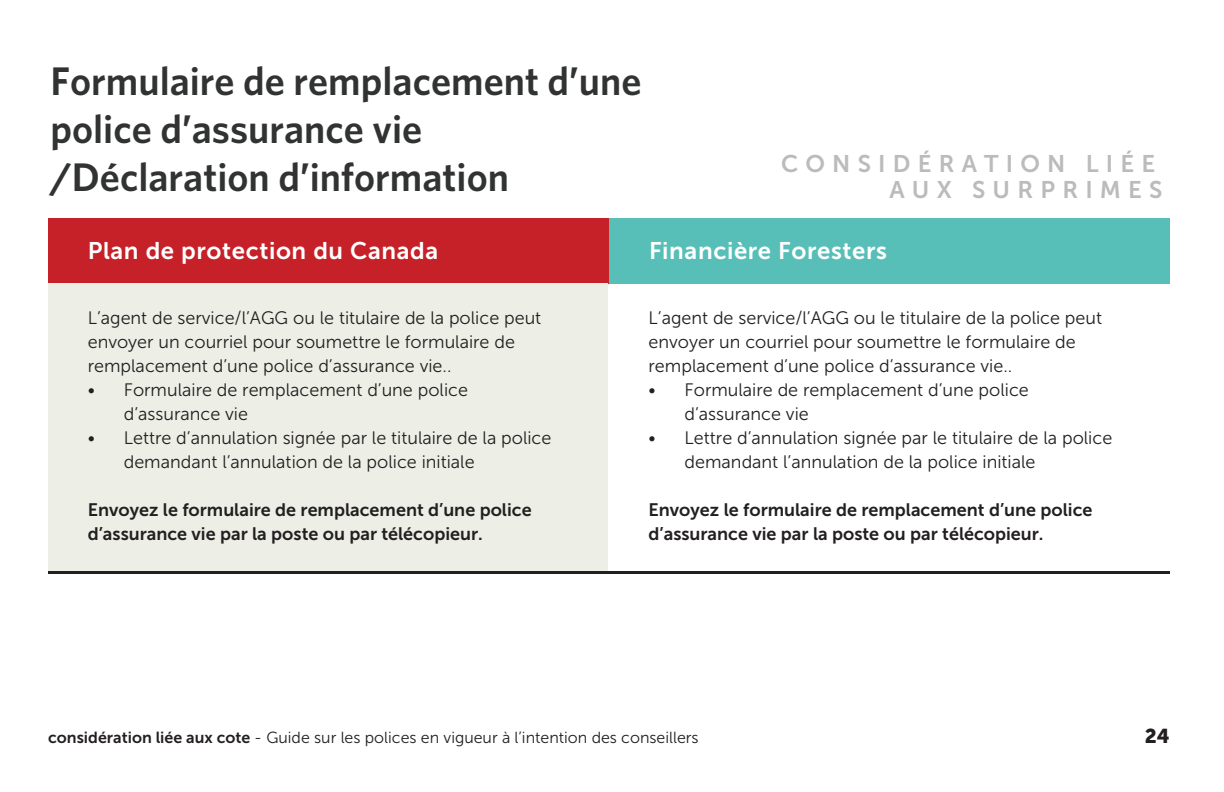
<style>
.page{position:relative;width:1224px;height:792px;background:#fff}
.page>*{position:absolute;margin:0;border:0;box-sizing:border-box;transform-origin:0 0}
.t1{font:600 40px/48px "Whitney";color:#313232}
.t2{font:24px "Museo Sans 700";letter-spacing:.025em;color:#fff}
.t3{font:24px/26px "Museo Sans 700";letter-spacing:.3em;color:#bbb;text-align:right}
.t4{font:20px "Museo Sans 900";color:#231f20}
.t5{font:18px/24px "Museo Sans 300";color:#231f20}
.t6{font:18px/24px "Museo Sans 700";color:#231f20}
.t7{font:16px "Museo Sans 300";color:#231f20}
.s1{font-family:"Museo Sans 700"}
</style>
<div class="page">
<div style="left:48px;top:218px;width:561px;height:65px;background:#c62128"></div>
<div style="left:609px;top:218px;width:561px;height:65px;background:#57bfb7"></div>
<div style="left:48px;top:283px;width:560px;height:290px;background:#edefe7"></div>
<hr style="left:48px;top:571px;width:1122px;height:2px;background:#231f20">
<h1 class="t1" style="left:50px;top:56px;width:593px">Formulaire de remplacement d’une police d’assurance vie /Déclaration d’information</h1>
<h2 class="t3" style="left:781px;top:151px;width:383px">CONSIDÉRATION LIÉE<br>AUX SURPRIMES</h2>
<h2 class="t2" style="left:88px;top:237px;width:352px">Plan de protection du Canada</h2>
<h2 class="t2" style="left:649px;top:237px;width:239px">Financière Foresters</h2>
<p class="t5" style="left:88px;top:306px;width:455px">L’agent de service/l’AGG ou le titulaire de la police peut envoyer un courriel pour soumettre le formulaire de remplacement d’une police d’assurance vie..</p>
<p class="t5" style="left:124px;top:378px;width:346px;text-indent:-36px">• Formulaire de remplacement d’une police d’assurance vie</p>
<p class="t5" style="left:124px;top:426px;width:429px;text-indent:-36px">• Lettre d’annulation signée par le titulaire de la police demandant l’annulation de la police initiale</p>
<p class="t6" style="left:88px;top:498px;width:445px">Envoyez le formulaire de remplacement d’une police d’assurance vie par la poste ou par télécopieur.</p>
<p class="t5" style="left:649px;top:306px;width:455px">L’agent de service/l’AGG ou le titulaire de la police peut envoyer un courriel pour soumettre le formulaire de remplacement d’une police d’assurance vie..</p>
<p class="t5" style="left:685px;top:378px;width:346px;text-indent:-36px">• Formulaire de remplacement d’une police d’assurance vie</p>
<p class="t5" style="left:685px;top:426px;width:429px;text-indent:-36px">• Lettre d’annulation signée par le titulaire de la police demandant l’annulation de la police initiale</p>
<p class="t6" style="left:649px;top:498px;width:445px">Envoyez le formulaire de remplacement d’une police d’assurance vie par la poste ou par télécopieur.</p>
<p class="t7" style="left:48px;top:729px;width:652px"><span class="s1">considération liée aux cote</span> - Guide sur les polices en vigueur à l’intention des conseillers</p>
<p class="t4" style="left:1145px;top:725px;width:26px">24</p>
</div>
